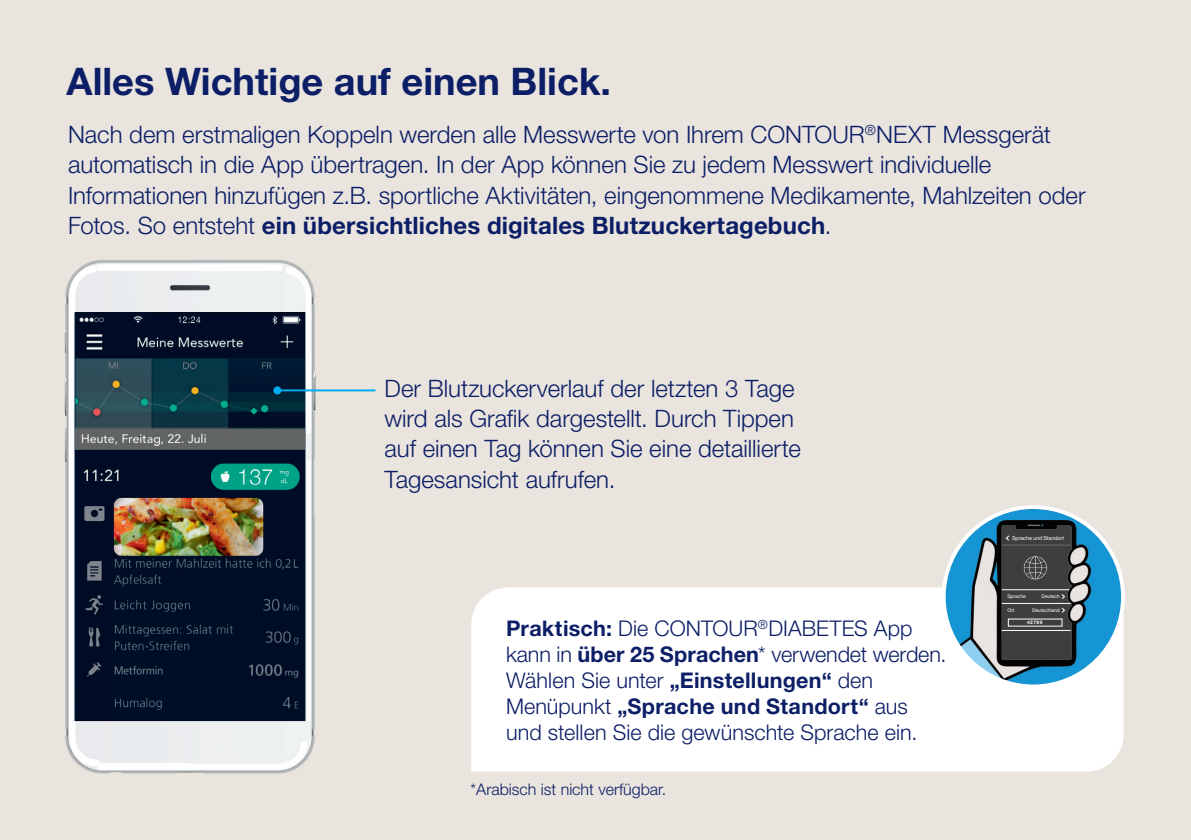
<style>
.page{position:relative;width:1191px;height:840px;background:#fff}
.page>*{position:absolute;margin:0;border:0;box-sizing:border-box;transform-origin:0 0}
.t1{font:700 38px "Helvetica Neue LT Std";color:#0c1e66}
.t2{font:300 24px/30px "Helvetica Neue LT Std";color:#0c1e66}
.t3{font:300 21.6px/26px "Helvetica Neue LT Std";color:#0c1e66}
.t4{font:300 16px "Helvetica Neue LT Std";color:#0c1e66}
.t5{font:5.4px "Helvetica Neue LT Std";letter-spacing:-.005em;color:#fff}
.t6{font:5px "Helvetica Neue LT Std";letter-spacing:-.005em;color:#fff}
.t7{font:700 4.8px "Helvetica Neue LT Std";letter-spacing:.095em;color:#fff}
.s1{font-weight:700}
</style>
<div class="page">
<div style="left:0;top:0;width:1191px;height:839px;background:#e9e4de"></div>
<img style="left:64px;top:260px;width:270px;height:514px">
<img style="left:75px;top:313px;width:229px;height:407px">
<div style="left:471px;top:587px;width:652px;height:184px;background:#fff"></div>
<img style="left:943px;top:506px;width:180px;height:180px;border-radius:90px">
<div style="left:941px;top:505px;width:184px;height:183px;border:4px solid #fff;border-radius:50%"></div>
<hr style="left:277px;top:389px;width:98px;height:2px;background:#00aeef">
<div style="left:273px;top:386px;width:8px;height:8px;background:#00aeef;border-radius:50%"></div>
<h1 class="t1" style="left:67px;top:58px;width:546px">Alles Wichtige auf einen Blick.</h1>
<p class="t2" style="left:68px;top:119px;width:1019px">Nach dem erstmaligen Koppeln werden alle Messwerte von Ihrem CONTOUR<sup>®</sup>NEXT Messgerät automatisch in die App übertragen. In der App können Sie zu jedem Messwert individuelle Informationen hinzufügen z.B. sportliche Aktivitäten, eingenommene Medikamente, Mahlzeiten oder Fotos. So entsteht <span class="s1">ein übersichtliches digitales Blutzuckertagebuch</span>.</p>
<p class="t2" style="left:384px;top:373px;width:418px">Der Blutzuckerverlauf der letzten 3 Tage wird als Grafik dargestellt. Durch Tippen auf einen Tag können Sie eine detaillierte Tagesansicht aufrufen.</p>
<p class="t3" style="left:506px;top:614px;width:442px"><span class="s1">Praktisch:</span> Die CONTOUR<sup>®</sup>DIABETES App kann in <span class="s1">über 25 Sprachen</span>* verwendet werden.<br>Wählen Sie unter <span class="s1">„Einstellungen“</span> den Menüpunkt <span class="s1">„Sprache und Standort“</span> aus und stellen Sie die gewünschte Sprache ein.</p>
<p class="t4" style="left:470px;top:778px;width:197px">*Arabisch ist nicht verfügbar.</p>
<p class="t5" style="left:1012px;top:534px;width:54px">Sprache und Standort</p>
<p class="t6" style="left:1007px;top:592px;width:20px">Sprache</p>
<p class="t6" style="left:1041px;top:592px;width:20px">Deutsch</p>
<p class="t6" style="left:1007px;top:606px;width:9px">Ort</p>
<p class="t6" style="left:1032px;top:606px;width:29px">Deutschland</p>
<p class="t7" style="left:1027px;top:619px;width:17px">42799</p>
</div>
